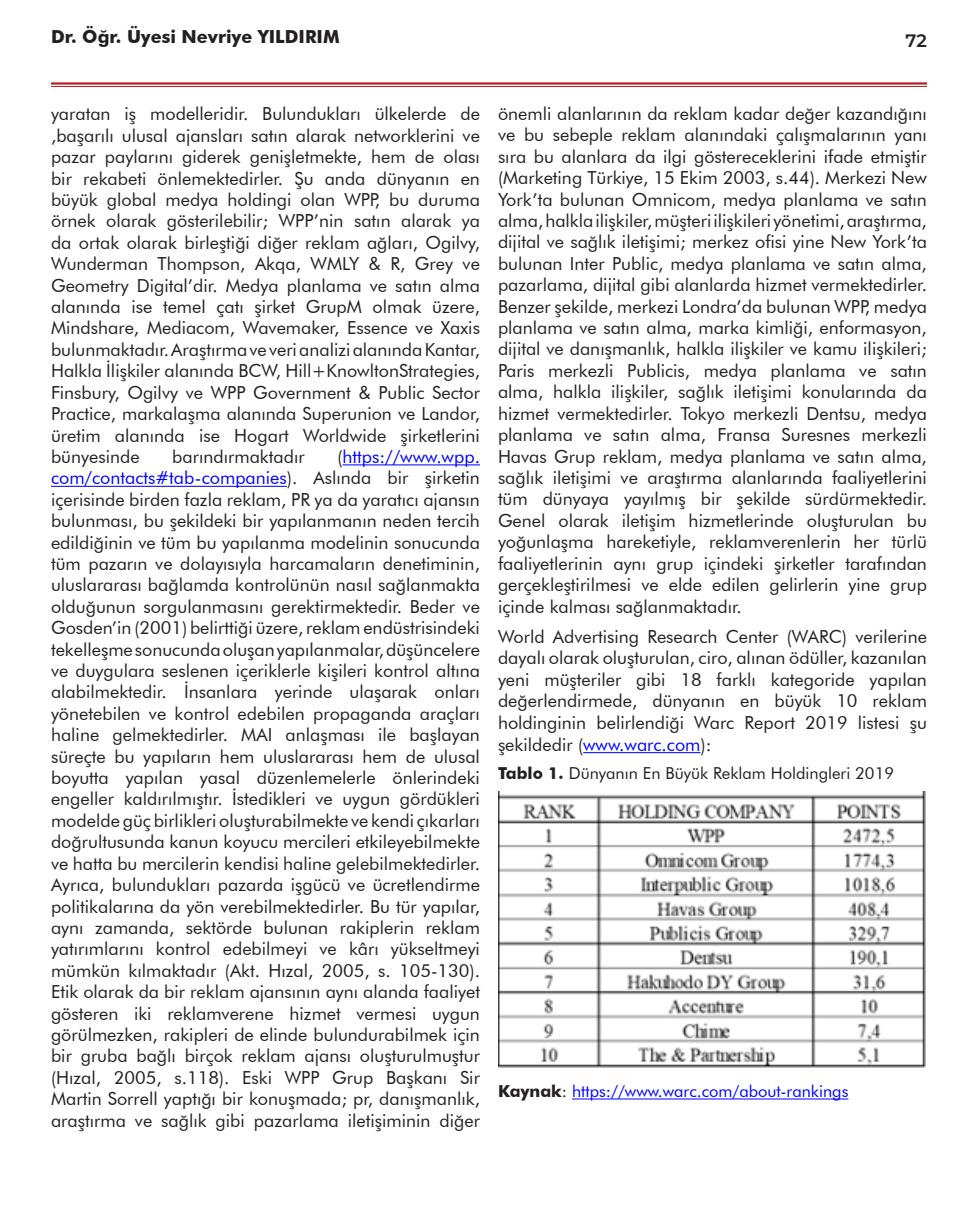
<style>
.page{position:relative;width:978px;height:1212px;background:#fff}
.page>*{position:absolute;margin:0;border:0;box-sizing:border-box;transform-origin:0 0}
.t1{font:18px/21.5px "Futura BT";color:#231f20;text-align:justify}
.t2{font:700 18px "Futura BT";color:#231f20}
.t3{font:600 18px "Montserrat";color:#231f20}
.t4{font:16.5px "Futura BT";color:#231f20}
.t5{font:16.5px "Futura BT";color:#00f}
.s1{color:#00f}
.s2{font-weight:700}
.s3{font-weight:700;color:#231f20}
.s4{color:#231f20}
</style>
<div class="page">
<hr style="left:343px;top:464px;width:137px;height:1px;background:#00f">
<hr style="left:51px;top:486px;width:236px;height:1px;background:#00f">
<hr style="left:583px;top:752px;width:118px;height:1px;background:#00f">
<hr style="left:572px;top:1098px;width:276px;height:1px;background:#00f">
<img style="left:498px;top:791px;width:428px;height:276px">
<hr style="left:51px;top:82px;width:876px;height:3px;background:#bc2024">
<hr style="left:51px;top:86px;width:876px;height:1px;background:#bc2024">
<p class="t2" style="left:51px;top:26px;width:290px">Dr. Öğr. Üyesi Nevriye YILDIRIM</p>
<p class="t3" style="left:906px;top:28px;width:23px">72</p>
<p class="t1" style="left:51px;top:103px;width:430px">yaratan iş modelleridir. Bulundukları ülkelerde de ,başarılı ulusal ajansları satın alarak networklerini ve pazar paylarını giderek genişletmekte, hem de olası bir rekabeti önlemektedirler. Şu anda dünyanın en büyük global medya holdingi olan WPP, bu duruma örnek olarak gösterilebilir; WPP’nin satın alarak ya da ortak olarak birleştiği diğer reklam ağları, Ogilvy, Wunderman Thompson, Akqa, WMLY &amp; R, Grey ve Geometry Digital’dir. Medya planlama ve satın alma alanında ise temel çatı şirket GrupM olmak üzere, Mindshare, Mediacom, Wavemaker, Essence ve Xaxis bulunmaktadır. Araştırma ve veri analizi alanında Kantar, Halkla İlişkiler alanında BCW, Hill+KnowltonStrategies, Finsbury, Ogilvy ve WPP Government &amp; Public Sector Practice, markalaşma alanında Superunion ve Landor, üretim alanında ise Hogart Worldwide şirketlerini bünyesinde</p>
<p class="t1" style="left:51px;top:446px;width:430px;text-indent:286px">(<span class="s1">https://www.wpp. com/contacts#tab-companies</span>). Aslında bir şirketin içerisinde birden fazla reklam, PR ya da yaratıcı ajansın bulunması, bu şekildeki bir yapılanmanın neden tercih edildiğinin ve tüm bu yapılanma modelinin sonucunda tüm pazarın ve dolayısıyla harcamaların denetiminin, uluslararası bağlamda kontrolünün nasıl sağlanmakta olduğunun sorgulanmasını gerektirmektedir. Beder ve Gosden’in (2001) belirttiği üzere, reklam endüstrisindeki tekelleşme sonucunda oluşan yapılanmalar, düşüncelere ve duygulara seslenen içeriklerle kişileri kontrol altına alabilmektedir. İnsanlara yerinde ulaşarak onları yönetebilen ve kontrol edebilen propaganda araçları haline gelmektedirler. MAI anlaşması ile başlayan süreçte bu yapıların hem uluslararası hem de ulusal boyutta yapılan yasal düzenlemelerle önlerindeki engeller kaldırılmıştır. İstedikleri ve uygun gördükleri modelde güç birlikleri oluşturabilmekte ve kendi çıkarları doğrultusunda kanun koyucu mercileri etkileyebilmekte ve hatta bu mercilerin kendisi haline gelebilmektedirler.<br>Ayrıca, bulundukları pazarda işgücü ve ücretlendirme politikalarına da yön verebilmektedirler. Bu tür yapılar, aynı zamanda, sektörde bulunan rakiplerin reklam yatırımlarını kontrol edebilmeyi ve kârı yükseltmeyi mümkün kılmaktadır (Akt. Hızal, 2005, s. 105-130).<br>Etik olarak da bir reklam ajansının aynı alanda faaliyet gösteren iki reklamverene hizmet vermesi uygun görülmezken, rakipleri de elinde bulundurabilmek için bir gruba bağlı birçok reklam ajansı oluşturulmuştur (Hızal, 2005, s.118). Eski WPP Grup Başkanı Sir Martin Sorrell yaptığı bir konuşmada; pr, danışmanlık, araştırma ve sağlık gibi pazarlama iletişiminin diğer</p>
<p class="t1" style="left:172px;top:446px;width:134px">barındırmaktadır</p>
<p class="t1" style="left:498px;top:103px;width:430px">önemli alanlarının da reklam kadar değer kazandığını ve bu sebeple reklam alanındaki çalışmalarının yanı sıra bu alanlara da ilgi göstereceklerini ifade etmiştir (Marketing Türkiye, 15 Ekim 2003, s.44). Merkezi New York’ta bulunan Omnicom, medya planlama ve satın alma, halkla ilişkiler, müşteri ilişkileri yönetimi, araştırma, dijital ve sağlık iletişimi; merkez ofisi yine New York’ta bulunan Inter Public, medya planlama ve satın alma, pazarlama, dijital gibi alanlarda hizmet vermektedirler.<br>Benzer şekilde, merkezi Londra’da bulunan WPP, medya planlama ve satın alma, marka kimliği, enformasyon, dijital ve danışmanlık, halkla ilişkiler ve kamu ilişkileri; Paris merkezli Publicis, medya planlama ve satın alma, halkla ilişkiler, sağlık iletişimi konularında da hizmet vermektedirler. Tokyo merkezli Dentsu, medya planlama ve satın alma, Fransa Suresnes merkezli Havas Grup reklam, medya planlama ve satın alma, sağlık iletişimi ve araştırma alanlarında faaliyetlerini tüm dünyaya yayılmış bir şekilde sürdürmektedir.<br>Genel olarak iletişim hizmetlerinde oluşturulan bu yoğunlaşma hareketiyle, reklamverenlerin her türlü faaliyetlerinin aynı grup içindeki şirketler tarafından gerçekleştirilmesi ve elde edilen gelirlerin yine grup içinde kalması sağlanmaktadır.</p>
<p class="t1" style="left:498px;top:625px;width:430px">World Advertising Research Center (WARC) verilerine dayalı olarak oluşturulan, ciro, alınan ödüller, kazanılan yeni müşteriler gibi 18 farklı kategoride yapılan değerlendirmede, dünyanın en büyük 10 reklam holdinginin belirlendiği Warc Report 2019 listesi şu şekildedir (<span class="s1">www.warc.com</span>):</p>
<p class="t4" style="left:498px;top:763px;width:398px"><span class="s2">Tablo 1.</span> Dünyanın En Büyük Reklam Holdingleri 2019</p>
<p class="t5" style="left:498px;top:1081px;width:352px"><span class="s3">Kaynak</span><span class="s4">:</span> https://www.warc.com/about-rankings</p>
</div>
